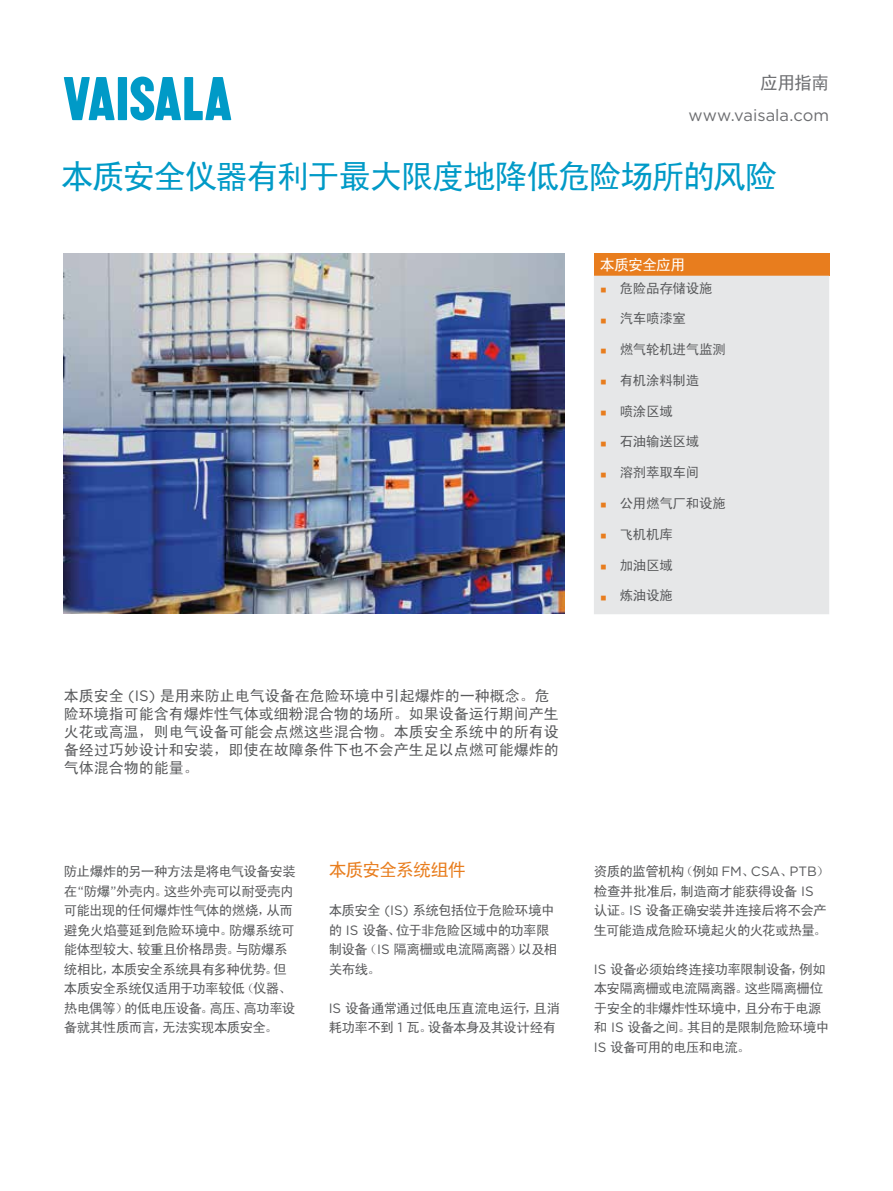
<style>
.page{position:relative;width:893px;height:1191px;background:#fff}
.page>*{position:absolute;margin:0;border:0;box-sizing:border-box;transform-origin:0 0}
.t1{font:33px "Sim Hei";letter-spacing:-.06em;color:#009ac7}
.t2{font:18px "Sim Hei";letter-spacing:-.065em;color:#e87d1e}
.t3{font:18px "Sim Hei";color:#6d6e71}
.t4{font:16.5px "Gotham";color:#6d6e71}
.t5{font:15px/18px "Sim Hei";color:#58595b}
.t6{font:15px "Sim Hei";letter-spacing:-.06em;color:#fff}
.t7{font:13.5px/19.5px "Sim Hei";letter-spacing:-.04em;color:#58595b}
.t8{font:13.5px "Sim Hei";letter-spacing:-.02em;color:#58595b}
.s1{font-family:"Gotham"}
.s2{font-family:"Arial";font-weight:900;font-size:21px;color:#e87d1e}
</style>
<div class="page">
<svg style="left:64px;top:77px;width:51px;height:43px"></svg>
<div style="left:118px;top:77px;width:9px;height:43px;background:#009ac7"></div>
<svg style="left:130px;top:77px;width:101px;height:43px"></svg>
<img style="left:64px;top:253px;width:500px;height:360px">
<div style="left:594px;top:253px;width:235px;height:23px;background:#e87d1e"></div>
<div style="left:594px;top:276px;width:235px;height:338px;background:#e6e7e8"></div>
<h2 class="t3" style="left:760px;top:73px;width:71px">应用指南</h2>
<p class="t4" style="left:688px;top:105px;width:142px">www.vaisala.com</p>
<h1 class="t1" style="left:61px;top:159px;width:718px">本质安全仪器有利于最大限度地降低危险场所的风险</h1>
<p class="t5" style="left:64px;top:686px;width:497px">本质安全 <span class="s1">(IS)</span> 是用来防止电气设备在危险环境中引起爆炸的一种概念。危险环境指可能含有爆炸性气体或细粉混合物的场所。如果设备运行期间产生火花或高温，则电气设备可能会点燃这些混合物。本质安全系统中的所有设备经过巧妙设计和安装，即使在故障条件下也不会产生足以点燃可能爆炸的气体混合物的能量。</p>
<p class="t7" style="left:64px;top:861px;width:233px">防止爆炸的另一种方法是将电气设备安装在<span class="s1">“</span>防爆<span class="s1">”</span>外壳内。这些外壳可以耐受壳内可能出现的任何爆炸性气体的燃烧，从而避免火焰蔓延到危险环境中。防爆系统可能体型较大、较重且价格昂贵。与防爆系统相比，本质安全系统具有多种优势。但本质安全系统仅适用于功率较低（仪器、热电偶等）的低电压设备。高压、高功率设备就其性质而言，无法实现本质安全。</p>
<h2 class="t2" style="left:329px;top:861px;width:139px">本质安全系统组件</h2>
<p class="t7" style="left:329px;top:900px;width:230px">本质安全 <span class="s1">(IS)</span> 系统包括位于危险环境中的 <span class="s1">IS</span> 设备、位于非危险区域中的功率限制设备（<span class="s1">IS</span> 隔离栅或电流隔离器）以及相关布线。</p>
<p class="t7" style="left:329px;top:998px;width:233px"><span class="s1">IS</span> 设备通常通过低电压直流电运行，且消耗功率不到 <span class="s1">1</span> 瓦。设备本身及其设计经有</p>
<p class="t6" style="left:600px;top:257px;width:87px">本质安全应用</p>
<p class="t8" style="left:600px;top:281px;width:114px"><span class="s2">▪</span> 危险品存储设施</p>
<p class="t7" style="left:600px;top:309px;width:88px"><span class="s2">▪</span> 汽车喷漆室</p>
<p class="t8" style="left:600px;top:342px;width:127px"><span class="s2">▪</span> 燃气轮机进气监测</p>
<p class="t7" style="left:600px;top:370px;width:101px"><span class="s2">▪</span> 有机涂料制造</p>
<p class="t7" style="left:600px;top:401px;width:75px"><span class="s2">▪</span> 喷涂区域</p>
<p class="t7" style="left:600px;top:432px;width:101px"><span class="s2">▪</span> 石油输送区域</p>
<p class="t7" style="left:600px;top:463px;width:101px"><span class="s2">▪</span> 溶剂萃取车间</p>
<p class="t8" style="left:600px;top:496px;width:127px"><span class="s2">▪</span> 公用燃气厂和设施</p>
<p class="t7" style="left:600px;top:524px;width:75px"><span class="s2">▪</span> 飞机机库</p>
<p class="t7" style="left:600px;top:555px;width:75px"><span class="s2">▪</span> 加油区域</p>
<p class="t7" style="left:600px;top:586px;width:75px"><span class="s2">▪</span> 炼油设施</p>
<p class="t7" style="left:594px;top:861px;width:237px">资质的监管机构（例如 <span class="s1">FM</span>、<span class="s1">CSA</span>、<span class="s1">PTB</span>）检查并批准后，制造商才能获得设备 <span class="s1">IS</span>认证。<span class="s1">IS</span> 设备正确安装并连接后将不会产生可能造成危险环境起火的火花或热量。</p>
<p class="t7" style="left:594px;top:959px;width:237px"><span class="s1">IS</span> 设备必须始终连接功率限制设备，例如本安隔离栅或电流隔离器。这些隔离栅位于安全的非爆炸性环境中，且分布于电源和 <span class="s1">IS</span> 设备之间。其目的是限制危险环境中<br><span class="s1">IS</span> 设备可用的电压和电流。</p>
</div>
